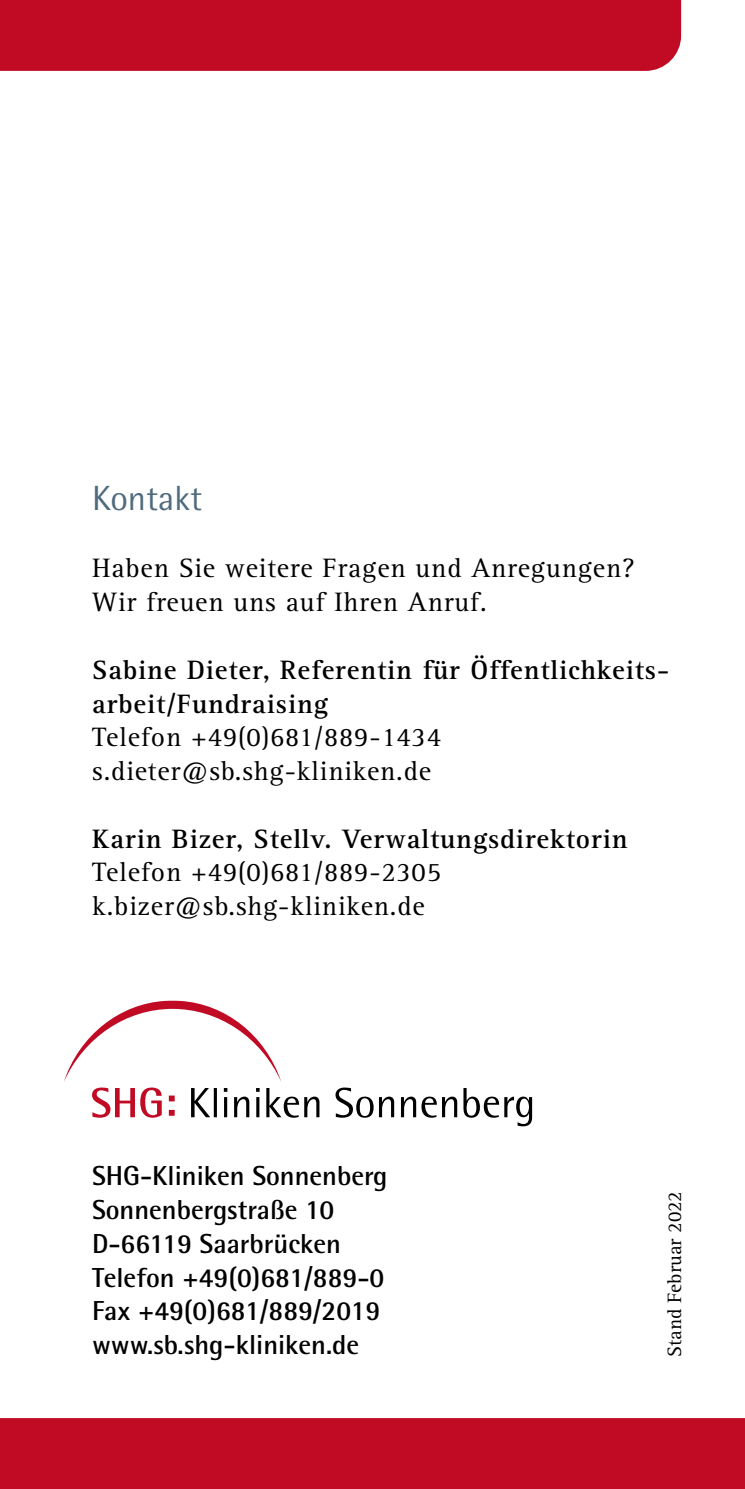
<style>
.page{position:relative;width:745px;height:1489px;background:#fff}
.page>*{position:absolute;margin:0;border:0;box-sizing:border-box;transform-origin:0 0}
.t1{font:35px "Rotis Semi Sans Pro";color:#4f6b7d}
.t2{font:27.5px/33.8px "Rotis Serif Pro";letter-spacing:.03em;color:#000}
.t3{font:700 27.5px/33.8px "Rotis Semi Sans Pro";color:#000}
.t4{font:700 27.5px/33.8px "Rotis Serif Pro";letter-spacing:.03em;color:#000}
.t5{font:20px "Rotis Serif Pro";color:#000}
</style>
<div class="page">
<div style="left:0;top:1418px;width:744px;height:70px;background:#c10b25"></div>
<svg style="left:64px;top:1000px;width:217px;height:81px"></svg>
<svg style="left:191px;top:1087px;width:340px;height:39px"></svg>
<svg style="left:92px;top:1087px;width:82px;height:30px"></svg>
<div style="left:0;top:0;width:680px;height:71px;background:#c10b25"></div>
<p class="t1" style="left:92px;top:477px;width:111px">Kontakt</p>
<p class="t2" style="left:92px;top:551px;width:543px">Haben Sie weitere Fragen und Anregungen?<br>Wir freuen uns auf Ihren Anruf.</p>
<p class="t4" style="left:92px;top:652px;width:578px">Sabine Dieter, Referentin für Öffentlichkeits&shy;arbeit/Fundraising</p>
<p class="t2" style="left:92px;top:720px;width:350px">Telefon +49(0)681/889-1434 s.dieter@sb.shg-kliniken.de</p>
<p class="t4" style="left:92px;top:821px;width:536px">Karin Bizer, Stellv. Verwaltungsdirektorin</p>
<p class="t2" style="left:92px;top:855px;width:350px">Telefon +49(0)681/889-2305 k.bizer@sb.shg-kliniken.de</p>
<p class="t3" style="left:92px;top:1158px;width:297px">SHG-Kliniken Sonnenberg<br>Sonnenbergstraße 10<br>D-66119 Saarbrücken<br>Telefon +49(0)681/889-0<br>Fax +49(0)681/889/2019 www.sb.shg-kliniken.de</p>
<p class="t5" style="left:662px;top:1356px;width:167px;rotate:-90deg">Stand Februar 2022</p>
</div>
